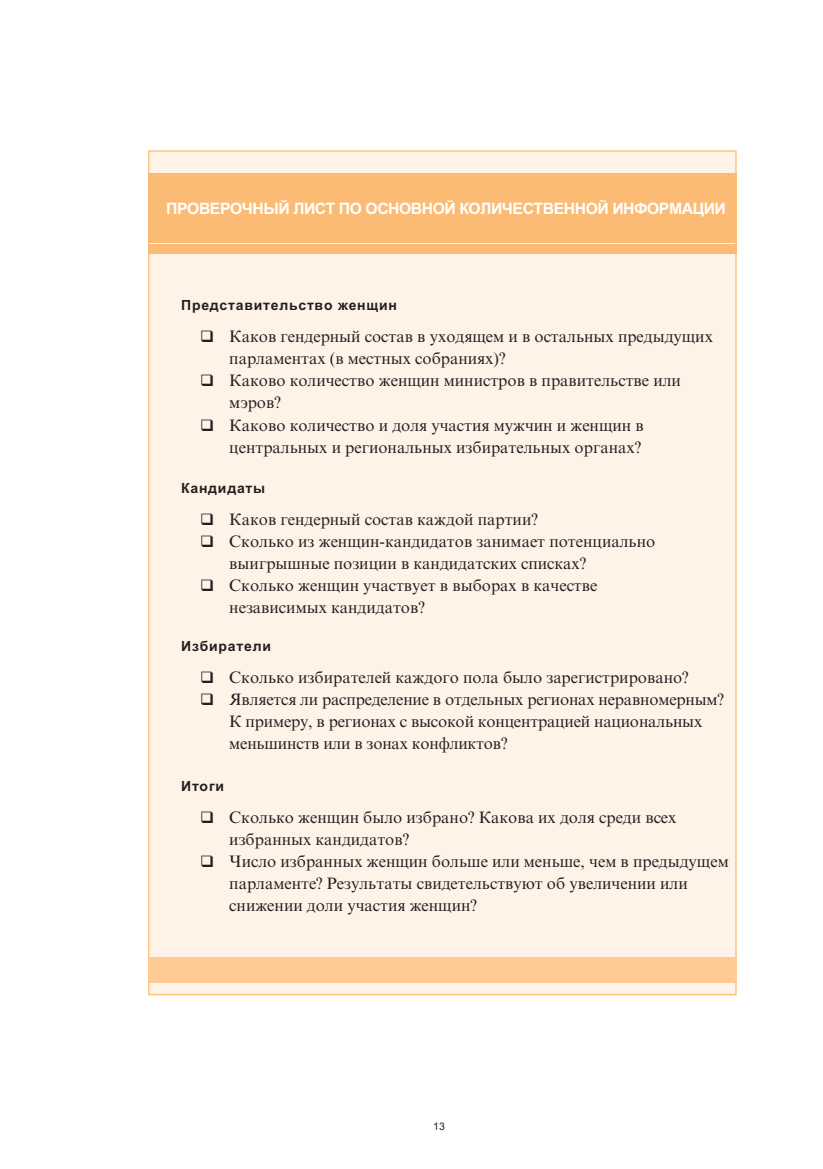
<style>
.page{position:relative;width:823px;height:1169px;background:#fff}
.page>*{position:absolute;margin:0;border:0;box-sizing:border-box;transform-origin:0 0}
.t1{font:16.62px/22.1px "Times New Roman Cyr";color:#231f20}
.t2{font:700 15.75px "Arial Cyr";letter-spacing:-.03em;color:#fff}
.t3{font:700 14px "Arial Cyr";letter-spacing:.055em;color:#231f20}
.t4{font:10.5px "Arial Cyr";color:#231f20}
</style>
<div class="page">
<div style="left:149px;top:151px;width:586px;height:843px;background:#fff3e8"></div>
<div style="left:148px;top:173px;width:588px;height:70px;background:#fcbb74"></div>
<div style="left:148px;top:957px;width:588px;height:25px;background:#fdcb93"></div>
<div style="left:148px;top:244px;width:588px;height:10px;background:#fcbb74"></div>
<p class="t2" style="left:166px;top:203px;width:561px">ПРОВЕРОЧНЫЙ ЛИСТ ПО ОСНОВНОЙ КОЛИЧЕСТВЕННОЙ ИНФОРМАЦИИ</p>
<p class="t3" style="left:181px;top:300px;width:217px">Представительство женщин</p>
<p class="t1" style="left:229px;top:327px;width:485px">Каков гендерный состав в уходящем и в остальных предыдущих парламентах (в местных собраниях)?<br>Каково количество женщин министров в правительстве или мэров?<br>Каково количество и доля участия мужчин и женщин в центральных и региональных избирательных органах?</p>
<p class="t3" style="left:181px;top:483px;width:85px">Кандидаты</p>
<p class="t1" style="left:229px;top:509px;width:427px">Каков гендерный состав каждой партии?<br>Сколько из женщин-кандидатов занимает потенциально выигрышные позиции в кандидатских списках?<br>Сколько женщин участвует в выборах в качестве независимых кандидатов?</p>
<p class="t3" style="left:181px;top:641px;width:91px">Избиратели</p>
<p class="t1" style="left:229px;top:668px;width:496px">Сколько избирателей каждого пола было зарегистрировано?<br>Является ли распределение в отдельных регионах неравномерным?<br>К примеру, в регионах с высокой концентрацией национальных меньшинств или в зонах конфликтов?</p>
<p class="t3" style="left:181px;top:781px;width:45px">Итоги</p>
<p class="t1" style="left:229px;top:808px;width:501px">Сколько женщин было избрано? Какова их доля среди всех избранных кандидатов?<br>Число избранных женщин больше или меньше, чем в предыдущем парламенте? Результаты свидетельствуют об увеличении или снижении доли участия женщин?</p>
<p class="t4" style="left:433px;top:1122px;width:13px">13</p>
</div>
